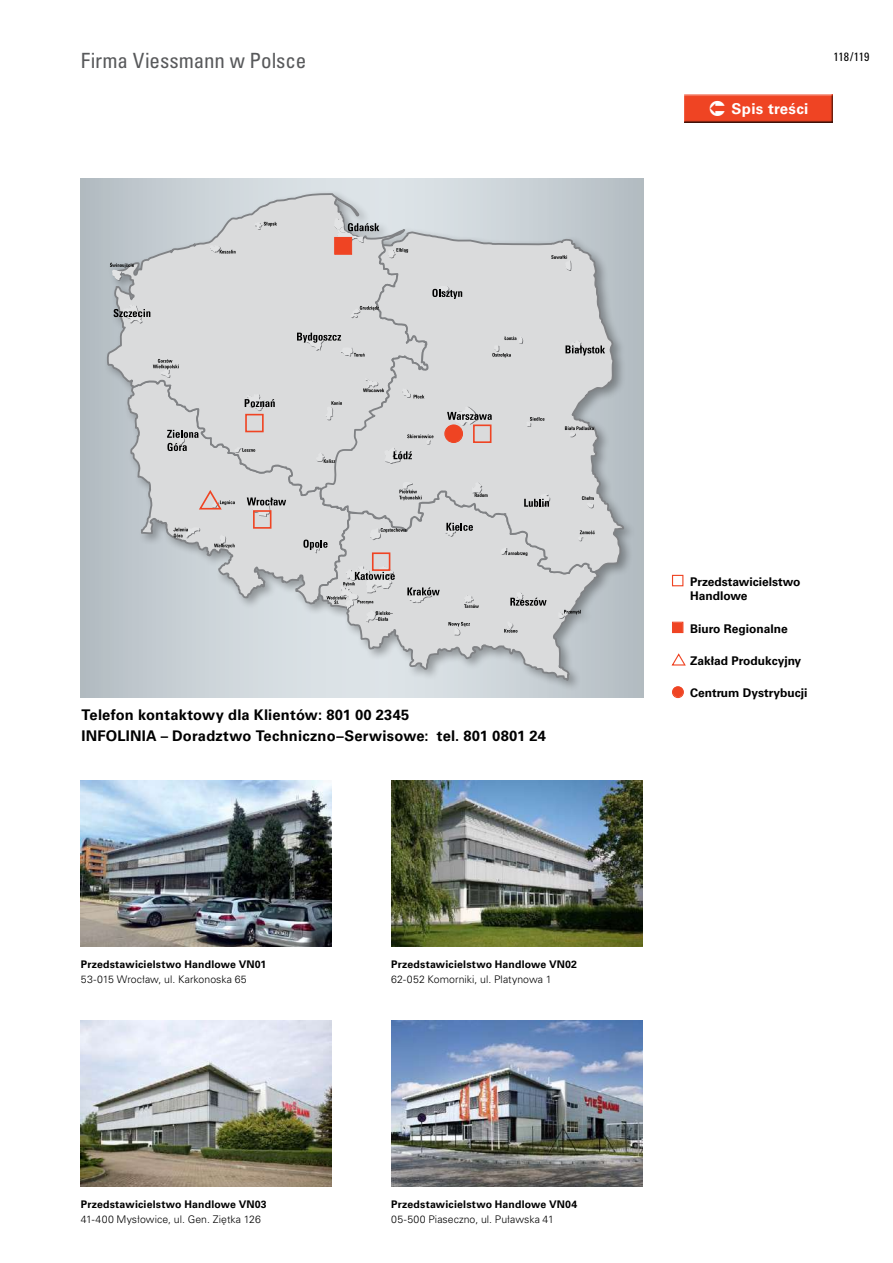
<style>
.page{position:relative;width:893px;height:1263px;background:#fff}
.page>*{position:absolute;margin:0;border:0;box-sizing:border-box;transform-origin:0 0}
.t1{font:24.3px "Zapf Dingbats";color:#ef4423}
.t2{font:condensed 21px "Univers LTCYR 57";color:#58595b}
.t3{font:700 15px "Univers LTCYR 65";letter-spacing:.02em;color:#fff}
.t4{font:700 14.7px/21.1px "Univers LTCYR 65";letter-spacing:.015em;color:#000}
.t5{font:700 12px/14.4px "Univers LTCYR 65";color:#000}
.t6{font:condensed 12px "Univers LTCYR 57";letter-spacing:-.01em;color:#000}
.t7{font:700 10.5px "Univers LTCYR 65";letter-spacing:.02em;color:#000}
.t8{font:300 10.5px "Univers LTCYR 45";letter-spacing:.005em;color:#000}
.s1{color:#ef4423}
</style>
<div class="page">
<svg style="left:81px;top:179px;width:562px;height:518px;background:#bcc4c9"></svg>
<div style="left:103px;top:189px;width:533px;height:503px;background:#000;opacity:.33"></div>
<svg style="left:127px;top:532px;width:190px;height:73px;background:#c7ccd0"></svg>
<svg style="left:107px;top:194px;width:349px;height:338px;background:#d2d4d7"></svg>
<svg style="left:317px;top:489px;width:284px;height:192px;background:#cdd1d4"></svg>
<svg style="left:319px;top:232px;width:305px;height:343px;background:#d2d4d5"></svg>
<svg style="left:254px;top:222px;width:23px;height:8px"></svg>
<svg style="left:350px;top:306px;width:29px;height:12px"></svg>
<svg style="left:388px;top:248px;width:20px;height:11px"></svg>
<svg style="left:551px;top:255px;width:21px;height:16px"></svg>
<svg style="left:209px;top:245px;width:26px;height:9px"></svg>
<svg style="left:325px;top:401px;width:17px;height:19px"></svg>
<svg style="left:316px;top:452px;width:19px;height:11px"></svg>
<svg style="left:153px;top:359px;width:26px;height:19px"></svg>
<svg style="left:363px;top:378px;width:21px;height:14px"></svg>
<svg style="left:234px;top:447px;width:21px;height:6px"></svg>
<svg style="left:110px;top:263px;width:24px;height:18px"></svg>
<svg style="left:464px;top:594px;width:15px;height:14px"></svg>
<svg style="left:448px;top:622px;width:22px;height:14px"></svg>
<svg style="left:174px;top:527px;width:26px;height:11px"></svg>
<svg style="left:214px;top:534px;width:21px;height:14px"></svg>
<svg style="left:565px;top:426px;width:29px;height:12px"></svg>
<svg style="left:582px;top:496px;width:12px;height:13px"></svg>
<svg style="left:577px;top:530px;width:18px;height:12px"></svg>
<svg style="left:500px;top:547px;width:27px;height:9px"></svg>
<svg style="left:504px;top:621px;width:13px;height:12px"></svg>
<svg style="left:558px;top:610px;width:23px;height:9px"></svg>
<svg style="left:399px;top:481px;width:23px;height:19px"></svg>
<svg style="left:492px;top:336px;width:32px;height:22px"></svg>
<svg style="left:402px;top:388px;width:22px;height:10px"></svg>
<svg style="left:526px;top:417px;width:18px;height:11px"></svg>
<svg style="left:472px;top:482px;width:15px;height:15px"></svg>
<svg style="left:370px;top:528px;width:36px;height:13px"></svg>
<svg style="left:327px;top:566px;width:68px;height:57px;background:#c5c7c8"></svg>
<svg style="left:303px;top:540px;width:25px;height:13px"></svg>
<svg style="left:247px;top:497px;width:39px;height:20px"></svg>
<svg style="left:245px;top:394px;width:30px;height:17px"></svg>
<svg style="left:167px;top:430px;width:31px;height:21px"></svg>
<svg style="left:297px;top:333px;width:67px;height:24px;background:#c0c1c2"></svg>
<svg style="left:407px;top:587px;width:33px;height:16px"></svg>
<svg style="left:432px;top:285px;width:30px;height:14px"></svg>
<svg style="left:565px;top:340px;width:40px;height:15px"></svg>
<svg style="left:524px;top:493px;width:27px;height:14px"></svg>
<svg style="left:510px;top:592px;width:37px;height:14px"></svg>
<svg style="left:384px;top:434px;width:49px;height:30px"></svg>
<svg style="left:444px;top:523px;width:29px;height:14px"></svg>
<svg style="left:447px;top:406px;width:45px;height:20px"></svg>
<svg style="left:114px;top:304px;width:36px;height:20px"></svg>
<div style="left:334px;top:237px;width:18px;height:18px;border:1px solid #ef4423"></div>
<div style="left:245px;top:414px;width:19px;height:18px;border:2px solid #ef4423"></div>
<div style="left:445px;top:425px;width:18px;height:18px;border:1px solid #ef4423;border-radius:50%"></div>
<svg style="left:197px;top:488px;width:38px;height:23px"></svg>
<div style="left:253px;top:510px;width:18px;height:19px;border:2px solid #ef4423"></div>
<div style="left:473px;top:424px;width:18px;height:19px;border:2px solid #ef4423"></div>
<div style="left:372px;top:552px;width:18px;height:19px;border:2px solid #ef4423"></div>
<img style="left:81px;top:781px;width:251px;height:165px">
<img style="left:81px;top:1021px;width:251px;height:165px">
<img style="left:391px;top:781px;width:251px;height:165px">
<img style="left:391px;top:1021px;width:251px;height:165px">
<div style="left:672px;top:575px;width:11px;height:11px;border:1px solid #ef4423"></div>
<svg style="left:671px;top:653px;width:15px;height:13px"></svg>
<div style="left:672px;top:686px;width:12px;height:12px;border:1px solid #ef4423;border-radius:50%"></div>
<div style="left:682px;top:93px;width:153px;height:32px;background:#000;opacity:.75"></div>
<svg style="left:334px;top:217px;width:45px;height:37px;background:#c1bebf"></svg>
<svg style="left:672px;top:622px;width:11px;height:11px"></svg>
<svg style="left:710px;top:101px;width:14px;height:15px"></svg>
<h2 class="t2" style="left:81px;top:47px;width:227px">Firma Viessmann w Polsce</h2>
<h3 class="t3" style="left:732px;top:98px;width:78px">Spis treści</h3>
<p class="t6" style="left:833px;top:49px;width:38px">118/119</p>
<h1 class="t1" style="left:444px;top:422px;width:21px">●</h1>
<h3 class="t4" style="left:82px;top:703px;width:329px">Telefon kontaktowy dla Klientów: 801 00 2345<br>Infolinia</h3>
<h3 class="t4" style="left:161px;top:724px;width:387px">– Doradztwo Techniczno–Serwisowe: tel. 801 0801 24</h3>
<p class="t7" style="left:81px;top:956px;width:187px">Przedstawicielstwo Handlowe VN01</p>
<p class="t8" style="left:81px;top:972px;width:167px">53-015 Wrocław, ul. Karkonoska 65</p>
<p class="t7" style="left:81px;top:1196px;width:187px">Przedstawicielstwo Handlowe VN03</p>
<p class="t8" style="left:81px;top:1212px;width:182px">41-400 Mysłowice, ul. Gen. Ziętka 126</p>
<p class="t7" style="left:391px;top:956px;width:187px">Przedstawicielstwo Handlowe VN02</p>
<p class="t8" style="left:391px;top:972px;width:162px">62-052 Komorniki, ul. Platynowa 1</p>
<p class="t7" style="left:391px;top:1196px;width:188px">Przedstawicielstwo Handlowe VN04</p>
<p class="t8" style="left:391px;top:1212px;width:164px">05-500 Piaseczno, ul. Puławska 41</p>
<p class="t5" style="left:690px;top:574px;width:112px">Przedstawicielstwo<br>Handlowe</p>
<p class="t5" style="left:690px;top:620px;width:99px">Biuro Regionalne</p>
<p class="t5" style="left:690px;top:653px;width:113px">Zakład Produkcyjny</p>
<p class="t5" style="left:672px;top:685px;width:137px"><span class="s1">●</span> Centrum Dystrybucji</p>
</div>
